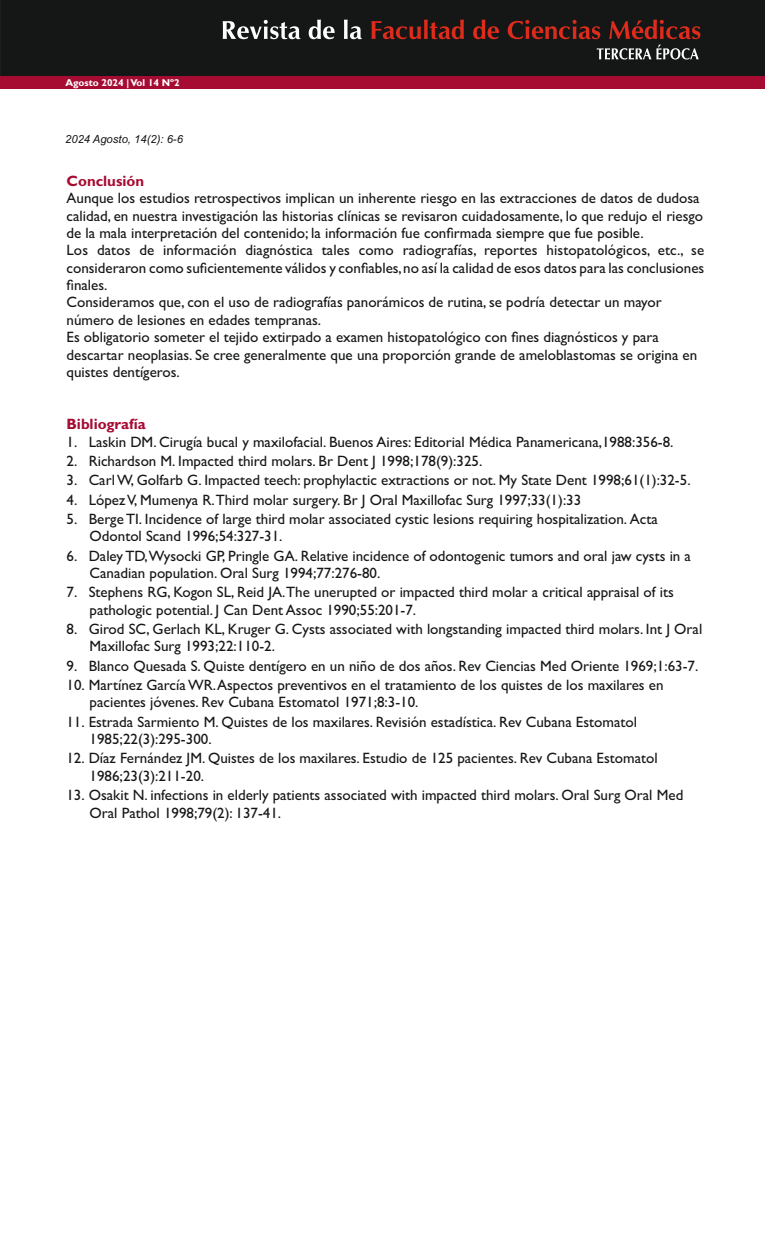
<style>
.page{position:relative;width:765px;height:1260px;background:#fff}
.page>*{position:absolute;margin:0;border:0;box-sizing:border-box;transform-origin:0 0}
.t1{font:15px/17.4px "Gill Sans";color:#151616}
.t2{font:700 15px "Gill Sans";color:#a60c32}
.t3{font:italic 11.25px "Arial";color:#151616}
.t4{font:700 10px "Gill Sans";color:#fff}
</style>
<div class="page">
<div style="left:0;top:0;width:765px;height:76px;background:#151616"></div>
<svg style="left:223px;top:20px;width:77px;height:19px"></svg>
<svg style="left:309px;top:20px;width:53px;height:19px"></svg>
<svg style="left:371px;top:20px;width:329px;height:19px;background:#561c17"></svg>
<svg style="left:597px;top:45px;width:102px;height:15px;background:#575858"></svg>
<div style="left:0;top:76px;width:765px;height:13px;background:#a60c32"></div>
<p class="t4" style="left:65px;top:79px;width:116px">Agosto 2024 | Vol 14 Nº2</p>
<p class="t3" style="left:65px;top:135px;width:119px">2024 Agosto, 14(2): 6-6</p>
<p class="t2" style="left:67px;top:175px;width:79px">Conclusión</p>
<p class="t1" style="left:67px;top:191px;width:639px">Aunque los estudios retrospectivos implican un inherente riesgo en las extracciones de datos de dudosa calidad, en nuestra investigación las historias clínicas se revisaron cuidadosamente, lo que redujo el riesgo de la mala interpretación del contenido; la información fue confirmada siempre que fue posible.<br>Los datos de información diagnóstica tales como radiografías, reportes histopatológicos, etc., se consideraron como suficientemente válidos y confiables,no así la calidad de esos datos para las conclusiones finales.<br>Consideramos que, con el uso de radiografías panorámicos de rutina, se podría detectar un mayor número de lesiones en edades tempranas.<br>Es obligatorio someter el tejido extirpado a examen histopatológico con fines diagnósticos y para descartar neoplasias. Se cree generalmente que una proporción grande de ameloblastomas se origina en quistes dentígeros.</p>
<p class="t2" style="left:67px;top:419px;width:81px">Bibliografía</p>
<p class="t1" style="left:67px;top:435px;width:609px">1. Laskin DM. Cirugía bucal y maxilofacial. Buenos Aires: Editorial Médica Panamericana,1988:356-8.</p>
<p class="t1" style="left:67px;top:454px;width:417px">2. Richardson M. Impacted third molars. Br Dent J 1998;178(9):325.</p>
<p class="t1" style="left:67px;top:473px;width:626px">3. Carl W, Golfarb G. Impacted teech: prophylactic extractions or not. My State Dent 1998;61(1):32-5.</p>
<p class="t1" style="left:67px;top:492px;width:516px">4. López V, Mumenya R.Third molar surgery. Br J Oral Maxillofac Surg 1997;33(1):33</p>
<p class="t1" style="left:90px;top:512px;width:570px;text-indent:-23px">5. Berge TI. Incidence of large third molar associated cystic lesions requiring hospitalization. Acta<br>Odontol Scand 1996;54:327-31.</p>
<p class="t1" style="left:90px;top:548px;width:603px;text-indent:-23px">6. Daley TD,Wysocki GP, Pringle GA. Relative incidence of odontogenic tumors and oral jaw cysts in a<br>Canadian population. Oral Surg 1994;77:276-80.</p>
<p class="t1" style="left:90px;top:585px;width:586px;text-indent:-23px">7. Stephens RG, Kogon SL, Reid JA.The unerupted or impacted third molar a critical appraisal of its pathologic potential. J Can Dent Assoc 1990;55:201-7.</p>
<p class="t1" style="left:90px;top:622px;width:614px;text-indent:-23px">8. Girod SC, Gerlach KL, Kruger G. Cysts associated with longstanding impacted third molars. Int J Oral<br>Maxillofac Surg 1993;22:110-2.</p>
<p class="t1" style="left:67px;top:659px;width:633px">9. Blanco Quesada S. Quiste dentígero en un niño de dos años. Rev Ciencias Med Oriente 1969;1:63-7.</p>
<p class="t1" style="left:90px;top:678px;width:575px;text-indent:-23px">10. Martínez García WR.Aspectos preventivos en el tratamiento de los quistes de los maxilares en pacientes jóvenes. Rev Cubana Estomatol 1971;8:3-10.</p>
<p class="t1" style="left:90px;top:715px;width:549px;text-indent:-23px">11. Estrada Sarmiento M. Quistes de los maxilares. Revisión estadística. Rev Cubana Estomatol<br>1985;22(3):295-300.</p>
<p class="t1" style="left:90px;top:751px;width:570px;text-indent:-23px">12. Díaz Fernández JM. Quistes de los maxilares. Estudio de 125 pacientes. Rev Cubana Estomatol<br>1986;23(3):211-20.</p>
<p class="t1" style="left:90px;top:788px;width:595px;text-indent:-23px">13. Osakit N. infections in elderly patients associated with impacted third molars. Oral Surg Oral Med<br>Oral Pathol 1998;79(2): 137-41.</p>
</div>
